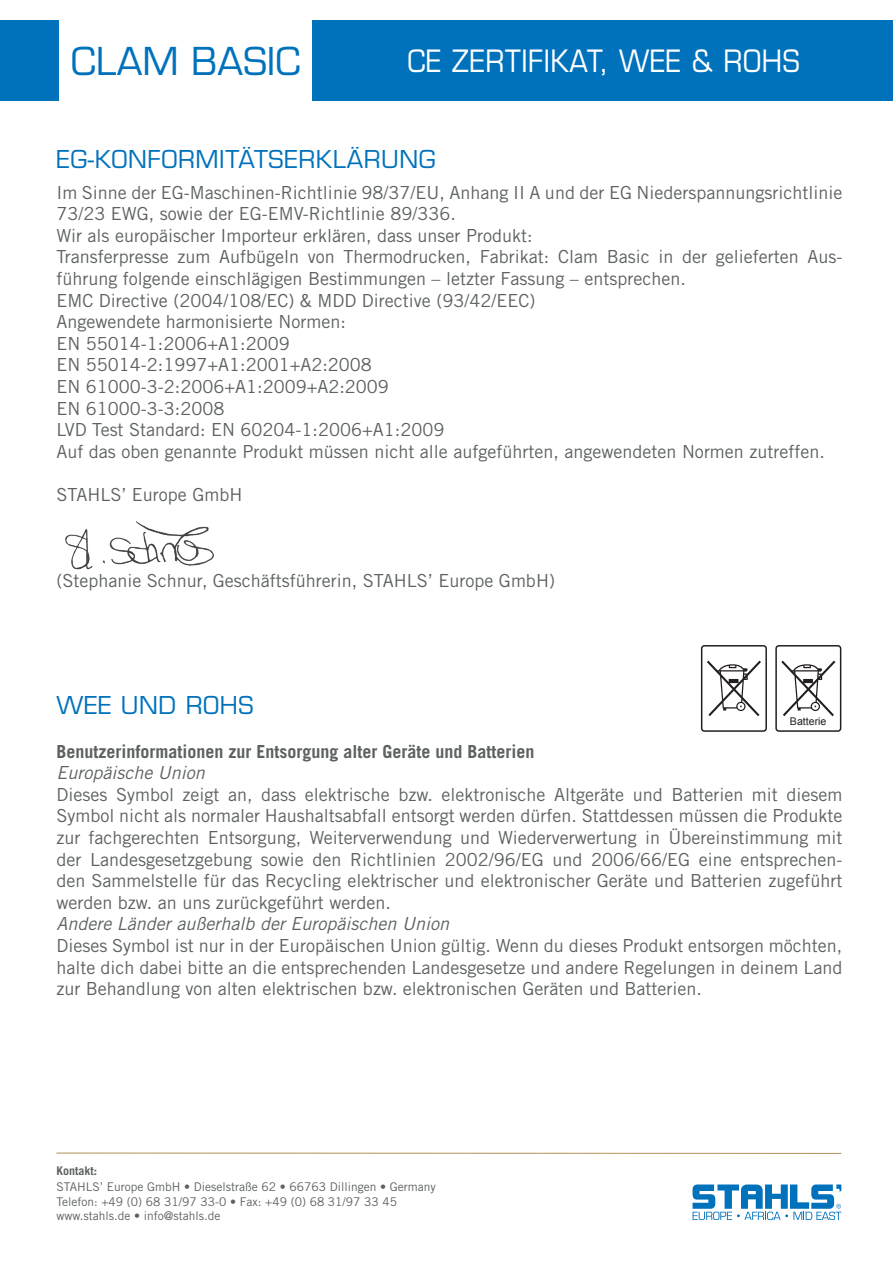
<style>
.page{position:relative;width:893px;height:1263px;background:#fff}
.page>*{position:absolute;margin:0;border:0;box-sizing:border-box;transform-origin:0 0}
.t1{font:37.5px "Eurostile LT Std";color:#0072bc}
.t2{font:30px "Eurostile LT Std";letter-spacing:.025em;color:#fff;scale:.9 1}
.t3{font:24px "Eurostile LT Std";letter-spacing:.025em;color:#0072bc}
.t4{font:18px/21.6px "Trade Gothic LT Std";color:#5d6162;text-align:justify}
.t5{font:700 18px "Trade Gothic LT Std";color:#5d6162}
.t6{font:italic 18px "Trade Gothic LT Std";color:#5d6162}
.t7{font:12px/14.4px "Trade Gothic LT Std";color:#5d6162}
.t8{font:700 12px "Trade Gothic LT Std";color:#5d6162}
.t9{font:10.65px "Arial";color:#231f20}
</style>
<div class="page">
<hr style="left:892px;top:0;width:1px;height:1263px;background:#0072bc">
<svg style="left:693px;top:1184px;width:148px;height:36px"></svg>
<hr style="left:56px;top:1153px;width:785px;height:1px;background:#b09258">
<div style="left:0;top:21px;width:893px;height:80px;background:#0072bc"></div>
<div style="left:59px;top:21px;width:253px;height:80px;background:#fff"></div>
<svg style="left:701px;top:645px;width:66px;height:87px"></svg>
<svg style="left:775px;top:645px;width:66px;height:87px"></svg>
<img style="left:65px;top:521px;width:149px;height:49px">
<h1 class="t1" style="left:71px;top:39px;width:231px">CLAM BASIC</h1>
<h2 class="t2" style="left:407px;top:43px;width:437px">CE ZERTIFIKAT, WEE &amp; ROHS</h2>
<h3 class="t3" style="left:56px;top:145px;width:381px">EG-KONFORMITÄTSERKLÄRUNG</h3>
<p class="t4" style="left:56px;top:181px;width:788px;text-align:left">Im Sinne der EG-Maschinen-Richtlinie 98/37/EU, Anhang II A und der EG Niederspannungsrichtlinie 73/23 EWG, sowie der EG-EMV-Richtlinie 89/336.<br>Wir als europäischer Importeur erklären, dass unser Produkt:<br>Transferpresse zum Aufbügeln von Thermodrucken, Fabrikat: Clam Basic in der gelieferten Aus&shy;führung folgende einschlägigen Bestimmungen – letzter Fassung – entsprechen.<br>EMC Directive (2004/108/EC) &amp; MDD Directive (93/42/EEC)<br>Angewendete harmonisierte Normen:<br>EN 55014-1:2006+A1:2009<br>EN 55014-2:1997+A1:2001+A2:2008<br>EN 61000-3-2:2006+A1:2009+A2:2009<br>EN 61000-3-3:2008<br>LVD Test Standard: EN 60204-1:2006+A1:2009<br>Auf das oben genannte Produkt müssen nicht alle aufgeführten, angewendeten Normen zutreffen.</p>
<p class="t4" style="left:56px;top:484px;width:188px">STAHLS’ Europe GmbH</p>
<p class="t4" style="left:56px;top:570px;width:500px">(Stephanie Schnur, Geschäftsführerin, STAHLS’ Europe GmbH)</p>
<h3 class="t3" style="left:56px;top:691px;width:199px">WEE UND ROHS</h3>
<p class="t9" style="left:790px;top:714px;width:38px">Batterie</p>
<p class="t5" style="left:56px;top:740px;width:480px">Benutzerinformationen zur Entsorgung alter Geräte und Batterien</p>
<p class="t6" style="left:56px;top:762px;width:150px">Europäische Union</p>
<p class="t4" style="left:56px;top:783px;width:788px">Dieses Symbol zeigt an, dass elektrische bzw. elektronische Altgeräte und Batterien mit diesem Symbol nicht als normaler Haushaltsabfall entsorgt werden dürfen. Stattdessen müssen die Produkte zur fachgerechten Entsorgung, Weiterverwendung und Wiederverwertung in Übereinstimmung mit der Landesgesetzgebung sowie den Richtlinien 2002/96/EG und 2006/66/EG eine entsprechen&shy;den Sammelstelle für das Recycling elektrischer und elektronischer Geräte und Batterien zugeführt werden bzw. an uns zurückgeführt werden.</p>
<p class="t6" style="left:56px;top:913px;width:394px">Andere Länder außerhalb der Europäischen Union</p>
<p class="t4" style="left:56px;top:934px;width:788px">Dieses Symbol ist nur in der Europäischen Union gültig. Wenn du dieses Produkt entsorgen möchten, halte dich dabei bitte an die entsprechenden Landesgesetze und andere Regelungen in deinem Land zur Behandlung von alten elektrischen bzw. elektronischen Geräten und Batterien.</p>
<p class="t8" style="left:56px;top:1163px;width:42px">Kontakt:</p>
<p class="t7" style="left:56px;top:1179px;width:381px">STAHLS’ Europe GmbH • Dieselstraße 62 • 66763 Dillingen • Germany<br>Telefon: +49 (0) 68 31/97 33-0 • Fax: +49 (0) 68 31/97 33 45 www.stahls.de • info@stahls.de</p>
</div>
